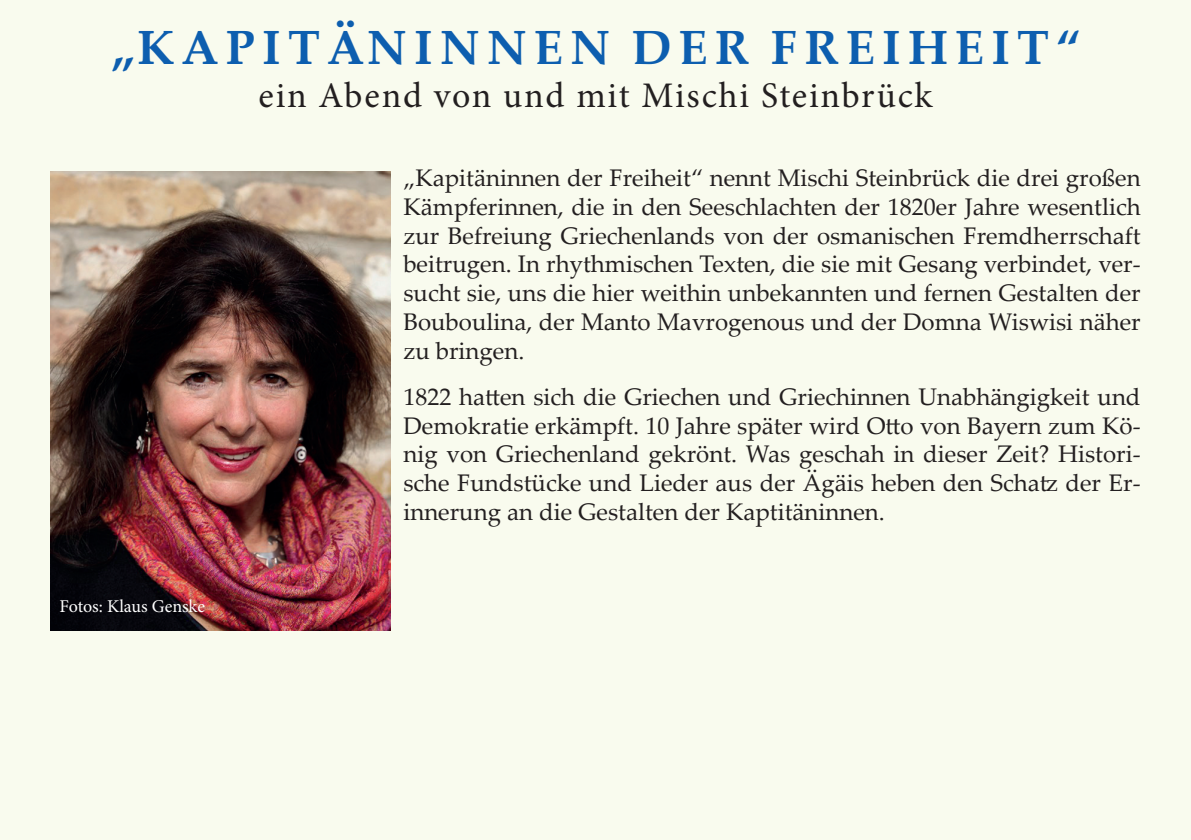
<style>
.page{position:relative;width:1191px;height:840px;background:#fff}
.page>*{position:absolute;margin:0;border:0;box-sizing:border-box;transform-origin:0 0}
.t1{font:700 48px "Palatino Linotype";letter-spacing:.15em;color:#0d5eaf}
.t2{font:36px "Minion Pro";letter-spacing:.045em;color:#231f20}
.t3{font:24px/28.8px "Palatino Linotype";color:#231f20;text-align:justify}
.t4{font:18px "Minion Pro";letter-spacing:-.005em;color:#fff}
</style>
<div class="page">
<div style="left:0;top:0;width:1191px;height:839px;background:#f9fbee"></div>
<img style="left:50px;top:171px;width:340px;height:459px">
<h1 class="t1" style="left:111px;top:28px;width:970px">„KAPITÄNINNEN DER FREIHEIT“</h1>
<h2 class="t2" style="left:258px;top:71px;width:675px">ein Abend von und mit Mischi Steinbrück</h2>
<p class="t4" style="left:60px;top:593px;width:147px">Fotos: Klaus Genske</p>
<p class="t3" style="left:403px;top:166px;width:739px">„Kapitäninnen der Freiheit“ nennt Mischi Steinbrück die drei großen Kämpferinnen, die in den Seeschlachten der 1820er Jahre wesentlich zur Befreiung Griechenlands von der osmanischen Fremdherrschaft beitrugen. In rhythmischen Texten, die sie mit Gesang verbindet, ver&shy;sucht sie, uns die hier weithin unbekannten und fernen Gestalten der Bouboulina, der Manto Mavrogenous und der Domna Wiswisi näher zu bringen.</p>
<p class="t3" style="left:403px;top:385px;width:739px">1822 hatten sich die Griechen und Griechinnen Unabhängigkeit und Demokratie erkämpft. 10 Jahre später wird Otto von Bayern zum Kö&shy;nig von Griechenland gekrönt. Was geschah in dieser Zeit? Histori&shy;sche Fundstücke und Lieder aus der Ägäis heben den Schatz der Er&shy;innerung an die Gestalten der Kaptitäninnen.</p>
</div>
